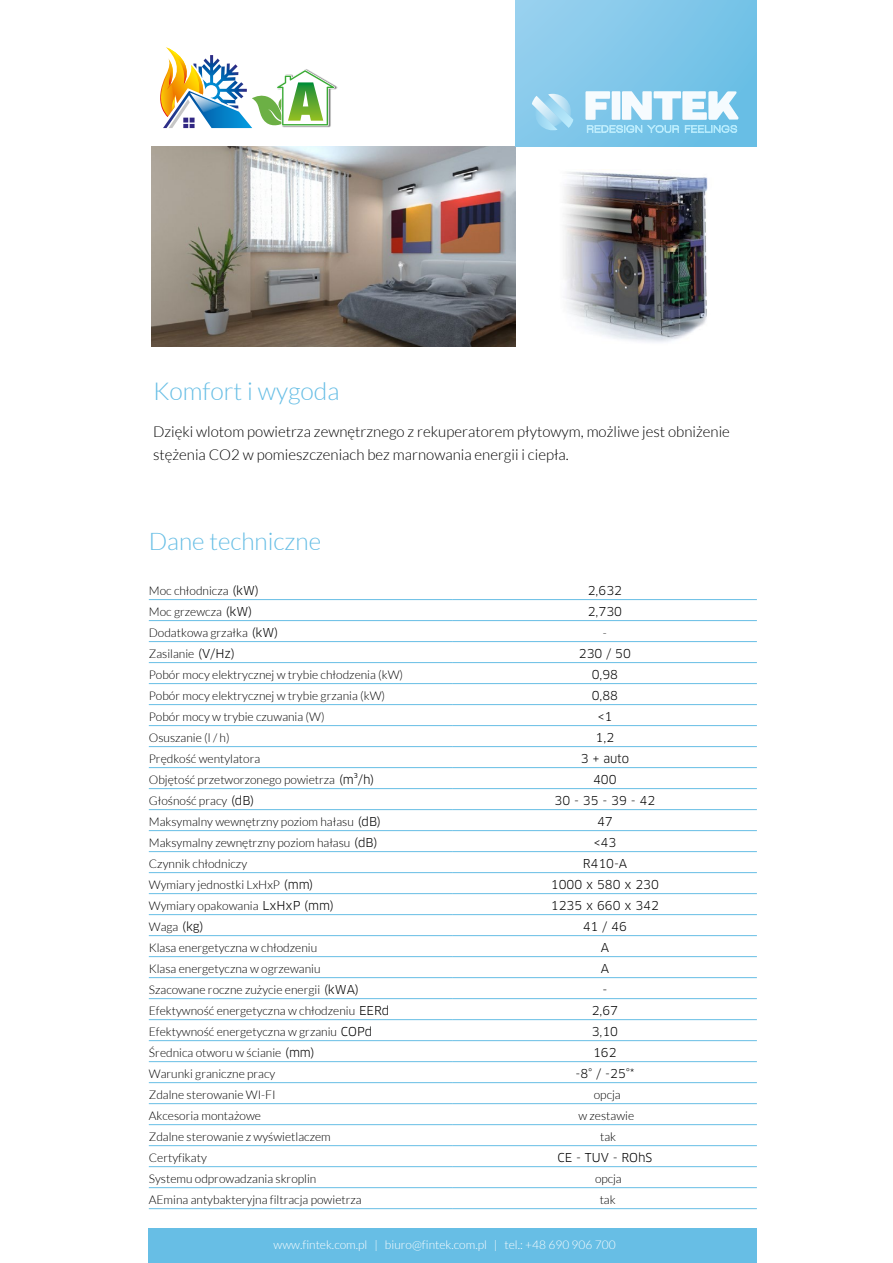
<style>
.page{position:relative;width:893px;height:1263px;background:#fff}
.page>*{position:absolute;margin:0;border:0;box-sizing:border-box;transform-origin:0 0}
.t1{font:300 24.75px "Lato";color:#67bee5}
.t2{font:300 24.3px "Lato";color:#67bee5}
.t3{font:300 15px/23.7px "Lato";color:#000}
.t4{font:300 12px/21px "Lato";color:#000;text-align:center}
.t5{font:12px/21px "Clan OT";color:#000}
.t6{font:300 12px "Lato";color:#fff}
.s1{font-family:"Clan OT";font-weight:400}
</style>
<div class="page">
<div style="left:149px;top:1229px;width:608px;height:34px;background:#67bee5"></div>
<hr style="left:149px;top:599px;width:304px;height:1px;background:#67bee5">
<hr style="left:149px;top:620px;width:304px;height:1px;background:#67bee5">
<hr style="left:149px;top:641px;width:304px;height:1px;background:#67bee5">
<hr style="left:149px;top:662px;width:304px;height:1px;background:#67bee5">
<hr style="left:149px;top:683px;width:304px;height:1px;background:#67bee5">
<hr style="left:149px;top:704px;width:304px;height:1px;background:#67bee5">
<hr style="left:149px;top:725px;width:304px;height:1px;background:#67bee5">
<hr style="left:149px;top:746px;width:304px;height:1px;background:#67bee5">
<hr style="left:149px;top:767px;width:304px;height:1px;background:#67bee5">
<hr style="left:149px;top:788px;width:304px;height:1px;background:#67bee5">
<hr style="left:149px;top:809px;width:304px;height:1px;background:#67bee5">
<hr style="left:149px;top:830px;width:304px;height:1px;background:#67bee5">
<hr style="left:149px;top:851px;width:304px;height:1px;background:#67bee5">
<hr style="left:149px;top:872px;width:304px;height:1px;background:#67bee5">
<hr style="left:149px;top:893px;width:304px;height:1px;background:#67bee5">
<hr style="left:149px;top:914px;width:304px;height:1px;background:#67bee5">
<hr style="left:149px;top:935px;width:304px;height:1px;background:#67bee5">
<hr style="left:149px;top:956px;width:304px;height:1px;background:#67bee5">
<hr style="left:149px;top:977px;width:304px;height:1px;background:#67bee5">
<hr style="left:149px;top:998px;width:304px;height:1px;background:#67bee5">
<hr style="left:149px;top:1019px;width:304px;height:1px;background:#67bee5">
<hr style="left:149px;top:1040px;width:304px;height:1px;background:#67bee5">
<hr style="left:149px;top:1061px;width:304px;height:1px;background:#67bee5">
<hr style="left:149px;top:1082px;width:304px;height:1px;background:#67bee5">
<hr style="left:149px;top:1103px;width:304px;height:1px;background:#67bee5">
<hr style="left:149px;top:1124px;width:304px;height:1px;background:#67bee5">
<hr style="left:149px;top:1145px;width:304px;height:1px;background:#67bee5">
<hr style="left:149px;top:1166px;width:304px;height:1px;background:#67bee5">
<hr style="left:149px;top:1187px;width:304px;height:1px;background:#67bee5">
<hr style="left:149px;top:1208px;width:304px;height:1px;background:#67bee5">
<hr style="left:453px;top:599px;width:304px;height:1px;background:#67bee5">
<hr style="left:453px;top:620px;width:304px;height:1px;background:#67bee5">
<hr style="left:453px;top:641px;width:304px;height:1px;background:#67bee5">
<hr style="left:453px;top:662px;width:304px;height:1px;background:#67bee5">
<hr style="left:453px;top:683px;width:304px;height:1px;background:#67bee5">
<hr style="left:453px;top:704px;width:304px;height:1px;background:#67bee5">
<hr style="left:453px;top:725px;width:304px;height:1px;background:#67bee5">
<hr style="left:453px;top:746px;width:304px;height:1px;background:#67bee5">
<hr style="left:453px;top:767px;width:304px;height:1px;background:#67bee5">
<hr style="left:453px;top:788px;width:304px;height:1px;background:#67bee5">
<hr style="left:453px;top:809px;width:304px;height:1px;background:#67bee5">
<hr style="left:453px;top:830px;width:304px;height:1px;background:#67bee5">
<hr style="left:453px;top:851px;width:304px;height:1px;background:#67bee5">
<hr style="left:453px;top:872px;width:304px;height:1px;background:#67bee5">
<hr style="left:453px;top:893px;width:304px;height:1px;background:#67bee5">
<hr style="left:453px;top:914px;width:304px;height:1px;background:#67bee5">
<hr style="left:453px;top:935px;width:304px;height:1px;background:#67bee5">
<hr style="left:453px;top:956px;width:304px;height:1px;background:#67bee5">
<hr style="left:453px;top:977px;width:304px;height:1px;background:#67bee5">
<hr style="left:453px;top:998px;width:304px;height:1px;background:#67bee5">
<hr style="left:453px;top:1019px;width:304px;height:1px;background:#67bee5">
<hr style="left:453px;top:1040px;width:304px;height:1px;background:#67bee5">
<hr style="left:453px;top:1061px;width:304px;height:1px;background:#67bee5">
<hr style="left:453px;top:1082px;width:304px;height:1px;background:#67bee5">
<hr style="left:453px;top:1103px;width:304px;height:1px;background:#67bee5">
<hr style="left:453px;top:1124px;width:304px;height:1px;background:#67bee5">
<hr style="left:453px;top:1145px;width:304px;height:1px;background:#67bee5">
<hr style="left:453px;top:1166px;width:304px;height:1px;background:#67bee5">
<hr style="left:453px;top:1187px;width:304px;height:1px;background:#67bee5">
<hr style="left:453px;top:1208px;width:304px;height:1px;background:#67bee5">
<img style="left:151px;top:147px;width:365px;height:200px">
<img style="left:564px;top:172px;width:144px;height:170px">
<svg style="left:160px;top:47px;width:175px;height:81px"></svg>
<div style="left:516px;top:0;width:241px;height:147px;background:linear-gradient(to right,#92ceed,#6dc0e6)"></div>
<svg style="left:585px;top:91px;width:153px;height:42px"></svg>
<svg style="left:534px;top:128px;width:24px;height:3px"></svg>
<svg style="left:548px;top:94px;width:24px;height:2px"></svg>
<svg style="left:532px;top:96px;width:41px;height:32px"></svg>
<h1 class="t1" style="left:153px;top:378px;width:188px">Komfort i wygoda</h1>
<p class="t3" style="left:153px;top:419px;width:578px">Dzięki wlotom powietrza zewnętrznego z rekuperatorem płytowym, możliwe jest obniżenie stężenia CO2 w pomieszczeniach bez marnowania energii i ciepła.</p>
<h2 class="t2" style="left:149px;top:528px;width:174px">Dane techniczne</h2>
<p class="t4" style="left:149px;top:580px;width:256px;text-align:left">Moc chłodnicza <span class="s1">(kW)<br></span>Moc grzewcza <span class="s1">(kW)<br></span>Dodatkowa grzałka <span class="s1">(kW)<br></span>Zasilanie <span class="s1">(V/Hz)<br></span>Pobór mocy elektrycznej w trybie chłodzenia (kW)<br>Pobór mocy elektrycznej w trybie grzania (kW)<br>Pobór mocy w trybie czuwania (W)<br>Osuszanie (l / h)<br>Prędkość wentylatora<br>Objętość przetworzonego powietrza <span class="s1">(m³/h)<br></span>Głośność pracy <span class="s1">(dB)<br></span>Maksymalny wewnętrzny poziom hałasu <span class="s1">(dB)<br></span>Maksymalny zewnętrzny poziom hałasu <span class="s1">(dB)<br></span>Czynnik chłodniczy<br>Wymiary jednostki LxHxP <span class="s1">(mm)<br></span>Wymiary opakowania <span class="s1">LxHxP (mm)<br></span>Waga <span class="s1">(kg)<br></span>Klasa energetyczna w chłodzeniu<br>Klasa energetyczna w ogrzewaniu<br>Szacowane roczne zużycie energii <span class="s1">(kWA)<br></span>Efektywność energetyczna w chłodzeniu <span class="s1">EERd<br></span>Efektywność energetyczna w grzaniu <span class="s1">COPd<br></span>Średnica otworu w ścianie <span class="s1">(mm)<br></span>Warunki graniczne pracy<br>Zdalne sterowanie WI-FI<br>Akcesoria montażowe<br>Zdalne sterowanie z wyświetlaczem<br>Certyfikaty<br>Systemu odprowadzania skroplin<br>AEmina antybakteryjna filtracja powietrza</p>
<p class="t5" style="left:588px;top:580px;width:36px">2,632<br>2,730</p>
<p class="t4" style="left:603px;top:622px;width:5px">-</p>
<p class="t5" style="left:551px;top:643px;width:109px;text-align:center">230 / 50<br>0,98<br>0,88<br>&lt;1<br>1,2<br>3 + auto<br>400<br>30 - 35 - 39 - 42<br>47<br>&lt;43<br>R410-A<br>1000 x 580 x 230<br>1235 x 660 x 342<br>41 / 46<br>A<br>A<br>-<br>2,67<br>3,10<br>162<br>-8° / -25°*</p>
<p class="t4" style="left:578px;top:1084px;width:57px">opcja<br>w zestawie tak</p>
<p class="t5" style="left:557px;top:1147px;width:96px">CE - TUV - ROhS</p>
<p class="t4" style="left:595px;top:1168px;width:28px">opcja tak</p>
<p class="t6" style="left:274px;top:1238px;width:344px">www.fintek.com.pl | biuro@fintek.com.pl | tel.: +48 690 906 700</p>
</div>
